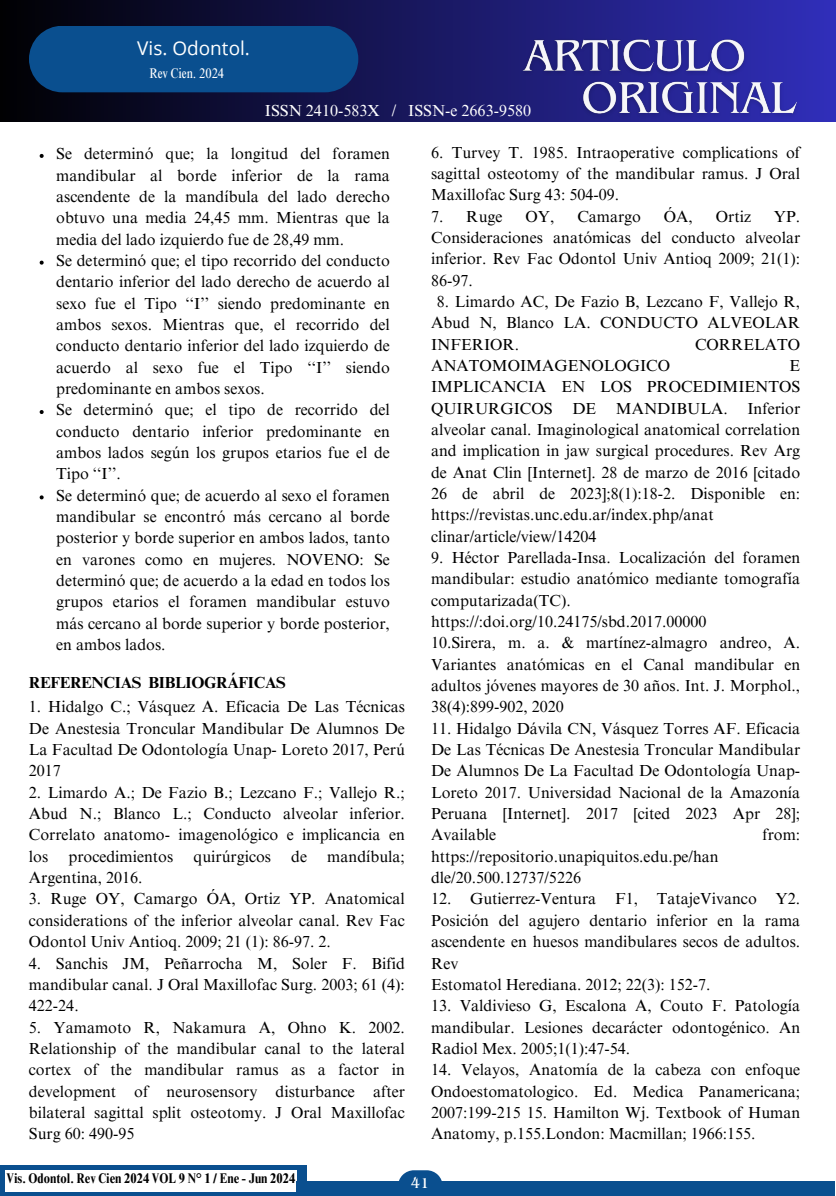
<style>
.page{position:relative;width:836px;height:1196px;background:#fff}
.page>*{position:absolute;margin:0;border:0;box-sizing:border-box;transform-origin:0 0}
.t1{font:19px "Open Sans";color:#fff}
.t2{font:16px/21.4px "Times NRMT Pro";color:#000;text-align:justify}
.t3{font:16px "Times NRMT Pro";color:#fff}
.t4{font:700 16px "Times NRMT Pro";letter-spacing:-.02em;color:#000}
.t5{font:14.8px "Benguiat Pro ITC";color:#fff}
.t6{font:700 condensed 14px "Times NRMT Pro";color:#000}
.t7{font:condensed 14px "Times NRMT Pro";color:#fff}
</style>
<div class="page">
<div style="left:0;top:0;width:836px;height:122px;background:linear-gradient(to right,#010103,#302eba)"></div>
<div style="left:29px;top:26px;width:329px;height:66px;background:#0a4f8f"></div>
<div style="left:0;top:1164px;width:307px;height:31px;background:#0a4f8f"></div>
<div style="left:5px;top:1170px;width:291px;height:21px;background:#fff"></div>
<div style="left:296px;top:1180px;width:539px;height:15px;background:#0a4f8f"></div>
<img style="left:516px;top:34px;width:320px;height:88px">
<svg style="left:40px;top:154px;width:4px;height:4px"></svg>
<svg style="left:40px;top:261px;width:4px;height:4px"></svg>
<svg style="left:40px;top:410px;width:4px;height:4px"></svg>
<svg style="left:40px;top:495px;width:4px;height:4px"></svg>
<svg style="left:398px;top:1170px;width:44px;height:11px"></svg>
<h2 class="t1" style="left:137px;top:34px;width:114px">Vis. Odontol.</h2>
<h3 class="t7" style="left:149px;top:68px;width:76px">Rev Cien. 2024</h3>
<p class="t3" style="left:265px;top:104px;width:267px">ISSN 2410-583X / ISSN-e 2663-9580</p>
<p class="t2" style="left:56px;top:145px;width:335px">Se determinó que; la longitud del foramen mandibular al borde inferior de la rama ascendente de la mandíbula del lado derecho obtuvo una media 24,45 mm. Mientras que la media del lado izquierdo fue de 28,49 mm.</p>
<h4 class="t2" style="left:56px;top:252px;width:335px">Se determinó que; el tipo recorrido del conducto dentario inferior del lado derecho de acuerdo al sexo fue el Tipo ‘‘I’’ siendo predominante en ambos sexos. Mientras que, el recorrido del conducto dentario inferior del lado izquierdo de acuerdo al sexo fue el Tipo ‘‘I’’ siendo predominante en ambos sexos.</h4>
<h4 class="t2" style="left:56px;top:401px;width:335px">Se determinó que; el tipo de recorrido del conducto dentario inferior predominante en ambos lados según los grupos etarios fue el de Tipo ‘‘I’’.</h4>
<p class="t2" style="left:56px;top:486px;width:335px">Se determinó que; de acuerdo al sexo el foramen mandibular se encontró más cercano al borde posterior y borde superior en ambos lados, tanto en varones como en mujeres. NOVENO: Se determinó que; de acuerdo a la edad en todos los grupos etarios el foramen mandibular estuvo más cercano al borde superior y borde posterior, en ambos lados.</p>
<p class="t4" style="left:29px;top:676px;width:258px">REFERENCIAS BIBLIOGRÁFICAS</p>
<p class="t2" style="left:29px;top:698px;width:377px">1. Hidalgo C.; Vásquez A. Eficacia De Las Técnicas De Anestesia Troncular Mandibular De Alumnos De La Facultad De Odontología Unap- Loreto 2017, Perú 2017</p>
<p class="t2" style="left:29px;top:783px;width:377px">2. Limardo A.; De Fazio B.; Lezcano F.; Vallejo R.; Abud N.; Blanco L.; Conducto alveolar inferior.<br>Correlato anatomo- imagenológico e implicancia en los</p>
<p class="t2" style="left:68px;top:847px;width:106px">procedimientos</p>
<p class="t2" style="left:193px;top:847px;width:79px">quirúrgicos</p>
<p class="t2" style="left:291px;top:847px;width:17px">de</p>
<p class="t2" style="left:327px;top:847px;width:79px">mandíbula;</p>
<p class="t2" style="left:29px;top:869px;width:115px">Argentina, 2016.</p>
<p class="t2" style="left:29px;top:890px;width:377px">3. Ruge OY, Camargo ÓA, Ortiz YP. Anatomical considerations of the inferior alveolar canal. Rev Fac Odontol Univ Antioq. 2009; 21 (1): 86-97. 2.</p>
<p class="t2" style="left:29px;top:954px;width:377px">4. Sanchis JM, Peñarrocha M, Soler F. Bifid mandibular canal. J Oral Maxillofac Surg. 2003; 61 (4):<br>422-24.</p>
<p class="t2" style="left:29px;top:1018px;width:377px">5. Yamamoto R, Nakamura A, Ohno K. 2002.<br>Relationship of the mandibular canal to the lateral cortex of the mandibular ramus as a factor in development of neurosensory disturbance after bilateral sagittal split osteotomy. J Oral Maxillofac Surg 60: 490-95</p>
<p class="t2" style="left:431px;top:143px;width:371px">6. Turvey T. 1985. Intraoperative complications of sagittal osteotomy of the mandibular ramus. J Oral Maxillofac Surg 43: 504-09.</p>
<p class="t2" style="left:431px;top:207px;width:73px">7. Ruge</p>
<p class="t2" style="left:525px;top:207px;width:31px">OY,</p>
<p class="t2" style="left:577px;top:207px;width:65px">Camargo</p>
<p class="t2" style="left:664px;top:207px;width:31px">ÓA,</p>
<p class="t2" style="left:715px;top:207px;width:37px">Ortiz</p>
<p class="t2" style="left:431px;top:207px;width:371px;text-indent:343px">YP.<br>Consideraciones anatómicas del conducto alveolar inferior. Rev Fac Odontol Univ Antioq 2009; 21(1):<br>86-97.</p>
<p class="t2" style="left:431px;top:293px;width:371px;text-indent:6px">8. Limardo AC, De Fazio B, Lezcano F, Vallejo R, Abud N, Blanco LA. CONDUCTO ALVEOLAR INFERIOR.</p>
<p class="t2" style="left:695px;top:335px;width:107px">CORRELATO</p>
<p class="t2" style="left:431px;top:357px;width:240px">ANATOMOIMAGENOLOGICO</p>
<p class="t2" style="left:431px;top:357px;width:371px;text-align:left;text-indent:358px">E IMPLICANCIA EN LOS PROCEDIMIENTOS QUIRURGICOS DE MANDIBULA. Inferior alveolar canal. Imaginological anatomical correlation and implication in jaw surgical procedures. Rev Arg de Anat Clin [Internet]. 28 de marzo de 2016 [citado 26 de abril de 2023];8(1):18-2. Disponible en: https://revistas.unc.edu.ar/index.php/anat clinar/article/view/14204</p>
<p class="t2" style="left:431px;top:549px;width:371px;text-align:left">9. Héctor Parellada-Insa. Localización del foramen mandibular: estudio anatómico mediante tomografía computarizada(TC). https://:doi.org/10.24175/sbd.2017.00000<br>10.Sirera, m. a. &amp; martínez-almagro andreo, A.<br>Variantes anatómicas en el Canal mandibular en adultos jóvenes mayores de 30 años. Int. J. Morphol., 38(4):899-902, 2020</p>
<p class="t2" style="left:431px;top:719px;width:371px">11. Hidalgo Dávila CN, Vásquez Torres AF. Eficacia De Las Técnicas De Anestesia Troncular Mandibular De Alumnos De La Facultad De Odontología Unap-Loreto 2017. Universidad Nacional de la Amazonía Peruana [Internet]. 2017 [cited 2023 Apr 28]; Available</p>
<p class="t2" style="left:762px;top:826px;width:39px">from:</p>
<p class="t2" style="left:431px;top:847px;width:289px">https://repositorio.unapiquitos.edu.pe/han dle/20.500.12737/5226</p>
<p class="t2" style="left:431px;top:890px;width:371px;text-align:left">12. Gutierrez-Ventura F1, TatajeVivanco Y2.<br>Posición del agujero dentario inferior en la rama ascendente en huesos mandibulares secos de adultos.<br>Rev<br>Estomatol Herediana. 2012; 22(3): 152-7.</p>
<p class="t2" style="left:431px;top:997px;width:371px">13. Valdivieso G, Escalona A, Couto F. Patología mandibular. Lesiones decarácter odontogénico. An Radiol Mex. 2005;1(1):47-54.</p>
<p class="t2" style="left:431px;top:1061px;width:371px">14. Velayos, Anatomía de la cabeza con enfoque Ondoestomatologico. Ed. Medica Panamericana; 2007:199-215 15. Hamilton Wj. Textbook of Human Anatomy, p.155.London: Macmillan; 1966:155.</p>
<h5 class="t6" style="left:7px;top:1173px;width:290px">Vis. Odontol. Rev Cien 2024 VOL 9 N° 1 / Ene - Jun 2024</h5>
<h4 class="t5" style="left:411px;top:1178px;width:20px">41</h4>
</div>
